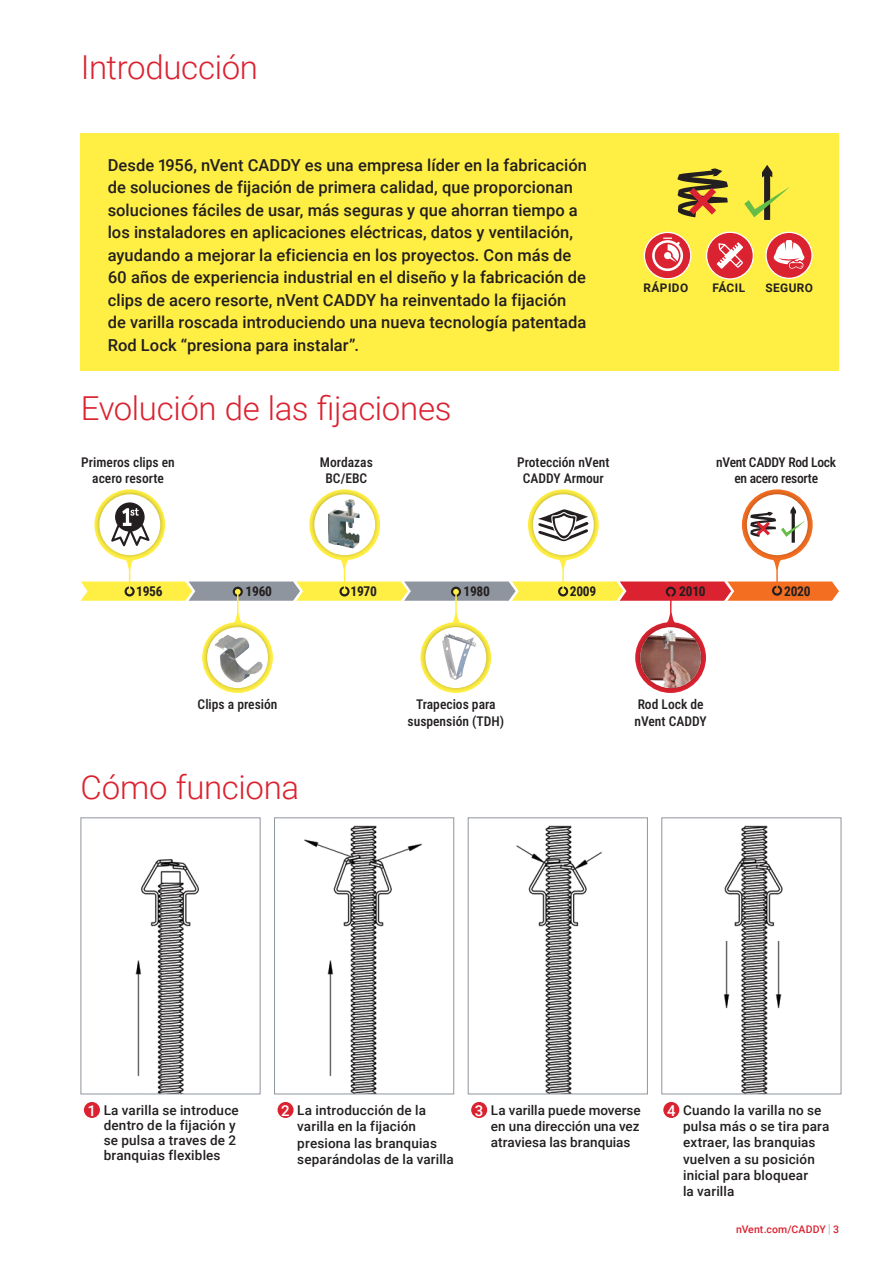
<style>
.page{position:relative;width:893px;height:1263px;background:#fff}
.page>*{position:absolute;margin:0;border:0;box-sizing:border-box;transform-origin:0 0}
.t1{font:300 33px "Roboto";letter-spacing:-.01em;color:#db2230}
.Box_Text{font:500 16.5px/22.5px "Roboto";letter-spacing:.005em;color:#231f20}
.Intro{font:500 15px "Roboto";color:#fff}
.Intro-2{font:500 13.5px/16.2px "Roboto";letter-spacing:.01em;color:#231f20}
.t2{font:500 13.5px/16.5px "Roboto Condensed";color:#231f20;text-align:center}
.t3{font:500 13.5px/16.5px "Roboto Condensed";letter-spacing:-.02em;color:#231f20;text-align:center}
.t4{font:700 13.5px "Roboto Condensed";letter-spacing:-.02em;color:#231f20}
.Bodytext_1{font:700 11.85px "Roboto";letter-spacing:.035em;color:#231f20}
.t5{font:500 10.5px "Roboto";letter-spacing:.015em;color:#db2230}
.t6{font:6.45px "Roboto";letter-spacing:-.01em;color:#231f20}
.s1{font-weight:300;font-size:12.6px;color:#8f959e}
</style>
<div class="page">
<div style="left:81px;top:133px;width:758px;height:238px;background:#ffef44"></div>
<svg style="left:706px;top:232px;width:48px;height:48px"></svg>
<svg style="left:765px;top:232px;width:48px;height:47px"></svg>
<svg style="left:644px;top:232px;width:47px;height:47px"></svg>
<svg style="left:744px;top:165px;width:46px;height:55px"></svg>
<svg style="left:677px;top:168px;width:51px;height:49px"></svg>
<div style="left:84px;top:1102px;width:16px;height:16px;background:#db2230;border-radius:50%"></div>
<div style="left:278px;top:1102px;width:16px;height:16px;background:#db2230;border-radius:50%"></div>
<div style="left:471px;top:1102px;width:16px;height:16px;background:#db2230;border-radius:50%"></div>
<div style="left:663px;top:1102px;width:16px;height:16px;background:#db2230;border-radius:50%"></div>
<img style="left:140px;top:859px;width:59px;height:233px">
<div style="left:81px;top:817px;width:179px;height:277px;border:1px solid #8f959e"></div>
<img style="left:304px;top:825px;width:119px;height:267px">
<div style="left:274px;top:817px;width:180px;height:277px;border:1px solid #8f959e"></div>
<img style="left:516px;top:825px;width:86px;height:267px">
<div style="left:468px;top:817px;width:180px;height:277px;border:1px solid #8f959e"></div>
<img style="left:724px;top:825px;width:59px;height:267px">
<div style="left:661px;top:817px;width:180px;height:277px;border:1px solid #8f959e"></div>
<img style="left:325px;top:957px;width:11px;height:122px">
<img style="left:135px;top:957px;width:9px;height:135px">
<img style="left:723px;top:941px;width:8px;height:71px">
<img style="left:772px;top:941px;width:11px;height:71px">
<svg style="left:420px;top:614px;width:40px;height:49px"></svg>
<hr style="left:455px;top:592px;width:2px;height:49px;background:#ffef44">
<div style="left:421px;top:622px;width:70px;height:71px;background:#231f20;opacity:.3"></div>
<div style="left:425px;top:627px;width:61px;height:61px;background:#fff;border-radius:50%"></div>
<img style="left:442px;top:633px;width:34px;height:47px">
<svg style="left:667px;top:613px;width:8px;height:9px"></svg>
<hr style="left:670px;top:592px;width:1px;height:49px;background:#db2230">
<div style="left:635px;top:622px;width:71px;height:71px;background:#231f20;opacity:.3"></div>
<img style="left:640px;top:630px;width:61px;height:58px">
<svg style="left:340px;top:560px;width:9px;height:10px"></svg>
<hr style="left:344px;top:537px;width:1px;height:54px;background:#ffef44">
<div style="left:309px;top:489px;width:71px;height:71px;background:#231f20;opacity:.3"></div>
<svg style="left:314px;top:494px;width:61px;height:61px"></svg>
<img style="left:333px;top:499px;width:17px;height:12px">
<hr style="left:129px;top:537px;width:1px;height:54px;background:#ffef44">
<svg style="left:94px;top:489px;width:71px;height:81px"></svg>
<hr style="left:562px;top:537px;width:2px;height:54px;background:#ffef44">
<svg style="left:528px;top:489px;width:71px;height:81px"></svg>
<svg style="left:234px;top:613px;width:8px;height:9px"></svg>
<hr style="left:237px;top:592px;width:1px;height:49px;background:#ffef44">
<div style="left:202px;top:622px;width:71px;height:71px;background:#231f20;opacity:.3"></div>
<svg style="left:207px;top:627px;width:61px;height:61px"></svg>
<img style="left:214px;top:635px;width:39px;height:47px">
<hr style="left:776px;top:542px;width:2px;height:49px;background:#f36e21">
<svg style="left:81px;top:581px;width:758px;height:20px;background:#d7a960"></svg>
<svg style="left:742px;top:489px;width:71px;height:81px"></svg>
<p class="t1" style="left:81px;top:44px;width:179px">Introducción</p>
<p class="Box_Text" style="left:108px;top:153px;width:481px">Desde 1956, nVent CADDY es una empresa líder en la fabricación de soluciones de fijación de primera calidad, que proporcionan soluciones fáciles de usar, más seguras y que ahorran tiempo a los instaladores en aplicaciones eléctricas, datos y ventilación, ayudando a mejorar la eficiencia en los proyectos. Con más de 60 años de experiencia industrial en el diseño y la fabricación de clips de acero resorte, nVent CADDY ha reinventado la fijación de varilla roscada introduciendo una nueva tecnología patentada Rod Lock “presiona para instalar”.</p>
<p class="t1" style="left:81px;top:385px;width:372px">Evolución de las fijaciones</p>
<p class="Bodytext_1" style="left:644px;top:279px;width:46px">RÁPIDO</p>
<p class="Bodytext_1" style="left:713px;top:279px;width:34px">FÁCIL</p>
<p class="Bodytext_1" style="left:765px;top:279px;width:49px">SEGURO</p>
<p class="t6" style="left:641px;top:280px;width:55px">Time Management</p>
<p class="t6" style="left:710px;top:281px;width:41px">Design Center</p>
<p class="t6" style="left:780px;top:280px;width:19px">Safety</p>
<p class="t2" style="left:81px;top:453px;width:95px">Primeros clips en acero resorte</p>
<p class="t2" style="left:320px;top:453px;width:54px">Mordazas<br>BC/EBC</p>
<p class="t2" style="left:517px;top:453px;width:94px">Protección nVent<br>CADDY Armour</p>
<p class="t3" style="left:716px;top:453px;width:121px">nVent CADDY Rod Lock en acero resorte</p>
<p class="t4" style="left:136px;top:582px;width:28px">1956</p>
<p class="t4" style="left:350px;top:582px;width:28px">1970</p>
<p class="t4" style="left:463px;top:582px;width:28px">1980</p>
<p class="t4" style="left:679px;top:582px;width:28px">2010</p>
<p class="t4" style="left:246px;top:582px;width:28px">1960</p>
<p class="t4" style="left:570px;top:582px;width:28px">2009</p>
<p class="t4" style="left:784px;top:582px;width:28px">2020</p>
<p class="t2" style="left:198px;top:696px;width:81px">Clips a presión</p>
<p class="t2" style="left:408px;top:696px;width:98px">Trapecios para suspensión (TDH)</p>
<p class="t2" style="left:634px;top:696px;width:74px;text-align:left">Rod Lock de nVent CADDY</p>
<p class="t1" style="left:81px;top:764px;width:220px">Cómo funciona</p>
<p class="Intro" style="left:88px;top:1100px;width:8px">1</p>
<p class="Intro-2" style="left:104px;top:1102px;width:137px;line-height:15px">La varilla se introduce dentro de la fijación y se pulsa a traves de 2 branquias flexibles</p>
<p class="Intro" style="left:281px;top:1100px;width:10px">2</p>
<p class="Intro-2" style="left:297px;top:1101px;width:158px">La introducción de la varilla en la fijación presiona las branquias separándolas de la varilla</p>
<p class="Intro" style="left:475px;top:1100px;width:10px">3</p>
<p class="Intro-2" style="left:491px;top:1101px;width:151px;text-align:justify">La varilla puede moverse en una dirección una vez atraviesa las branquias</p>
<p class="Intro" style="left:667px;top:1100px;width:10px">4</p>
<p class="Intro-2" style="left:683px;top:1101px;width:148px">Cuando la varilla no se pulsa más o se tira para extraer, las branquias vuelven a su posición inicial para bloquear<br>la varilla</p>
<p class="t5" style="left:736px;top:1222px;width:104px">nVent.com/CADDY <span class="s1">|</span> 3</p>
</div>
